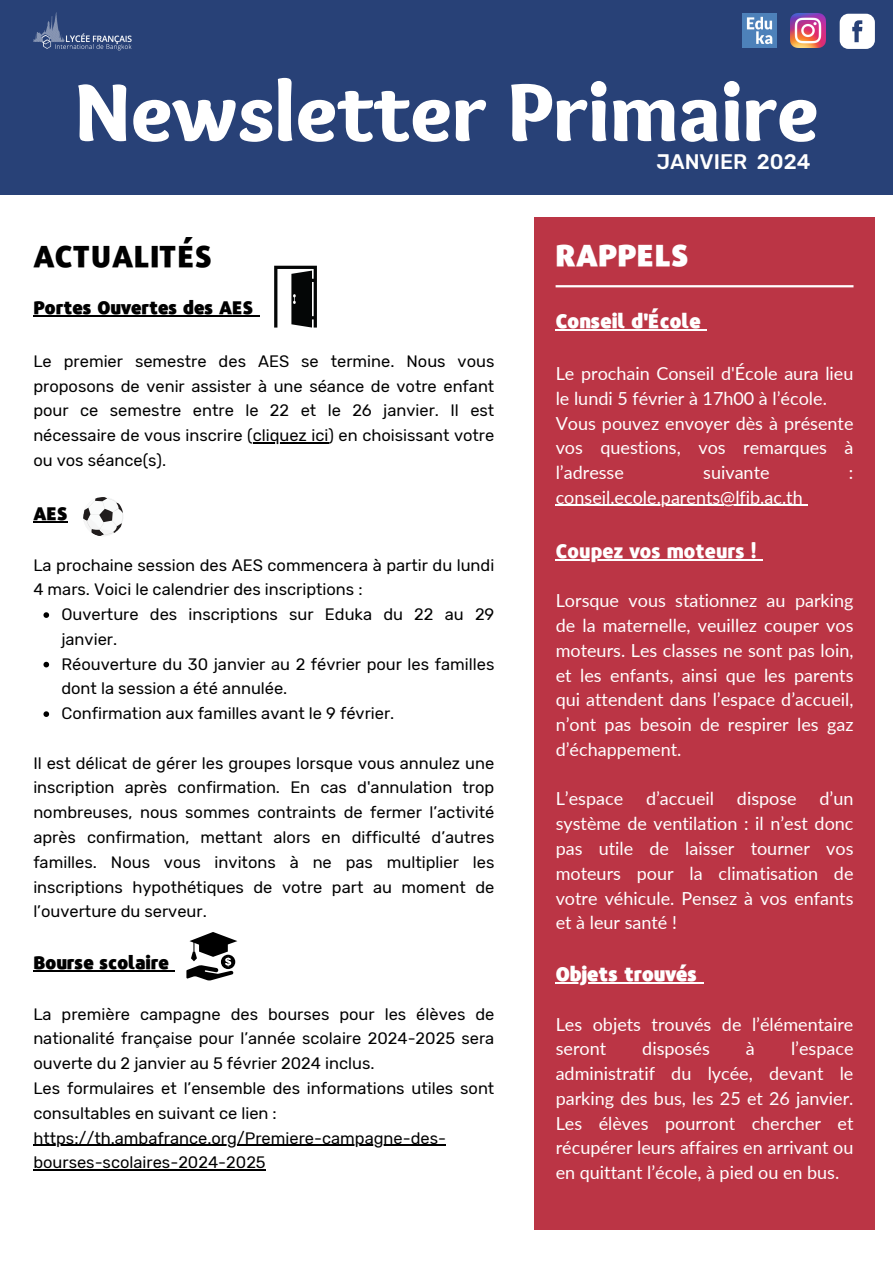
<style>
.page{position:relative;width:893px;height:1264px;background:#fff}
.page>*{position:absolute;margin:0;border:0;box-sizing:border-box;transform-origin:0 0}
.t1{font:900 84.9px "Sukar";color:#fff}
.t2{font:900 30px "Repo";color:#000}
.t3{font:900 30px "Repo";color:#fff}
.t4{font:500 21px "Rubik";color:#fff}
.t5{font:900 19.5px "Repo";color:#fff}
.t6{font:900 19.5px "Repo";color:#fff}
.t7{font:18px/24.8px "Lato";color:#fff;text-align:justify}
.t8{font:900 18px "Repo";color:#000}
.t9{font:16.5px/24.8px "Rubik";color:#000}
</style>
<div class="page">
<div style="left:0;top:0;width:892px;height:195px;background:#284177"></div>
<img style="left:33px;top:12px;width:99px;height:39px">
<svg style="left:839px;top:14px;width:35px;height:35px"></svg>
<img style="left:790px;top:13px;width:35px;height:35px">
<img style="left:742px;top:13px;width:34px;height:35px">
<div style="left:534px;top:217px;width:340px;height:1012px;background:#bb3545"></div>
<hr style="left:555px;top:285px;width:298px;height:2px;background:#fff">
<svg style="left:274px;top:266px;width:43px;height:61px"></svg>
<svg style="left:83px;top:497px;width:40px;height:39px"></svg>
<svg style="left:186px;top:932px;width:51px;height:48px"></svg>
<hr style="left:33px;top:315px;width:221px;height:1px;background:#000">
<hr style="left:253px;top:442px;width:75px;height:1px;background:#000">
<hr style="left:33px;top:521px;width:35px;height:1px;background:#000">
<svg style="left:43px;top:612px;width:6px;height:6px"></svg>
<svg style="left:43px;top:661px;width:6px;height:6px"></svg>
<svg style="left:43px;top:711px;width:6px;height:6px"></svg>
<hr style="left:33px;top:970px;width:136px;height:1px;background:#000">
<hr style="left:33px;top:1144px;width:413px;height:1px;background:#000">
<hr style="left:33px;top:1169px;width:233px;height:1px;background:#000">
<hr style="left:555px;top:329px;width:146px;height:1px;background:#fff">
<hr style="left:555px;top:505px;width:247px;height:1px;background:#fff">
<hr style="left:555px;top:559px;width:201px;height:1px;background:#fff">
<hr style="left:555px;top:982px;width:141px;height:1px;background:#fff">
<p class="t1" style="left:74px;top:63px;width:745px">Newsletter Primaire</p>
<p class="t4" style="left:656px;top:149px;width:155px">JANVIER 2024</p>
<p class="t2" style="left:33px;top:236px;width:181px">ACTUALITÉS</p>
<p class="t3" style="left:555px;top:234px;width:135px">RAPPELS</p>
<p class="t8" style="left:33px;top:295px;width:222px">Portes Ouvertes des AES</p>
<p class="t9" style="left:33px;top:349px;width:462px;text-align:justify">Le premier semestre des AES se termine. Nous vous proposons de venir assister à une séance de votre enfant pour ce semestre entre le 22 et le 26 janvier. Il est nécessaire de vous inscrire (cliquez ici) en choisissant votre ou vos séance(s).</p>
<p class="t8" style="left:33px;top:501px;width:36px">AES</p>
<p class="t9" style="left:33px;top:552px;width:462px">La prochaine session des AES commencera à partir du lundi<br>4 mars. Voici le calendrier des inscriptions :</p>
<p class="t9" style="left:61px;top:602px;width:434px">Ouverture des inscriptions sur Eduka du 22 au 29 janvier.</p>
<p class="t9" style="left:61px;top:651px;width:434px">Réouverture du 30 janvier au 2 février pour les familles dont la session a été annulée.</p>
<p class="t9" style="left:61px;top:701px;width:334px">Confirmation aux familles avant le 9 février.</p>
<p class="t9" style="left:33px;top:750px;width:462px;text-align:justify">Il est délicat de gérer les groupes lorsque vous annulez une inscription après confirmation. En cas d'annulation trop nombreuses, nous sommes contraints de fermer l’activité après confirmation, mettant alors en difficulté d’autres familles. Nous vous invitons à ne pas multiplier les inscriptions hypothétiques de votre part au moment de l’ouverture du serveur.</p>
<p class="t8" style="left:33px;top:950px;width:137px">Bourse scolaire</p>
<p class="t9" style="left:33px;top:1001px;width:462px;text-align:justify">La première campagne des bourses pour les élèves de nationalité française pour l’année scolaire 2024-2025 sera ouverte du 2 janvier au 5 février 2024 inclus.</p>
<p class="t9" style="left:33px;top:1075px;width:462px">Les formulaires et l’ensemble des informations utiles sont consultables en suivant ce lien :</p>
<p class="t9" style="left:33px;top:1125px;width:414px">https://th.ambafrance.org/Premiere-campagne-des&shy;bourses-scolaires-2024-2025</p>
<p class="t5" style="left:555px;top:307px;width:147px">Conseil d'École</p>
<p class="t7" style="left:555px;top:360px;width:299px">Le prochain Conseil d'École aura lieu le lundi 5 février à 17h00 à l’école.</p>
<p class="t7" style="left:555px;top:410px;width:299px">Vous pouvez envoyer dès à présente vos questions, vos remarques à l’adresse</p>
<p class="t7" style="left:703px;top:459px;width:68px">suivante</p>
<p class="t7" style="left:848px;top:459px;width:6px">:</p>
<p class="t7" style="left:555px;top:484px;width:248px">conseil.ecole.parents@lfib.ac.th</p>
<p class="t6" style="left:555px;top:537px;width:202px">Coupez vos moteurs !</p>
<p class="t7" style="left:555px;top:588px;width:299px">Lorsque vous stationnez au parking de la maternelle, veuillez couper vos moteurs. Les classes ne sont pas loin, et les enfants, ainsi que les parents qui attendent dans l’espace d’accueil, n’ont pas besoin de respirer les gaz d’échappement.</p>
<p class="t7" style="left:555px;top:786px;width:69px">L’espace</p>
<p class="t7" style="left:646px;top:786px;width:70px">d’accueil</p>
<p class="t7" style="left:736px;top:786px;width:61px">dispose</p>
<p class="t7" style="left:555px;top:786px;width:299px;text-indent:264px">d’un système de ventilation : il n’est donc pas utile de laisser tourner vos moteurs pour la climatisation de votre véhicule. Pensez à vos enfants et à leur santé !</p>
<p class="t5" style="left:555px;top:960px;width:143px">Objets trouvés</p>
<p class="t7" style="left:555px;top:1011px;width:299px">Les objets trouvés de l’élémentaire seront</p>
<p class="t7" style="left:555px;top:1035px;width:299px;text-indent:235px">l’espace administratif du lycée, devant le parking des bus, les 25 et 26 janvier.<br>Les élèves pourront chercher et récupérer leurs affaires en arrivant ou en quittant l’école, à pied ou en bus.</p>
<p class="t7" style="left:642px;top:1035px;width:69px">disposés</p>
<p class="t7" style="left:746px;top:1035px;width:10px">à</p>
</div>
